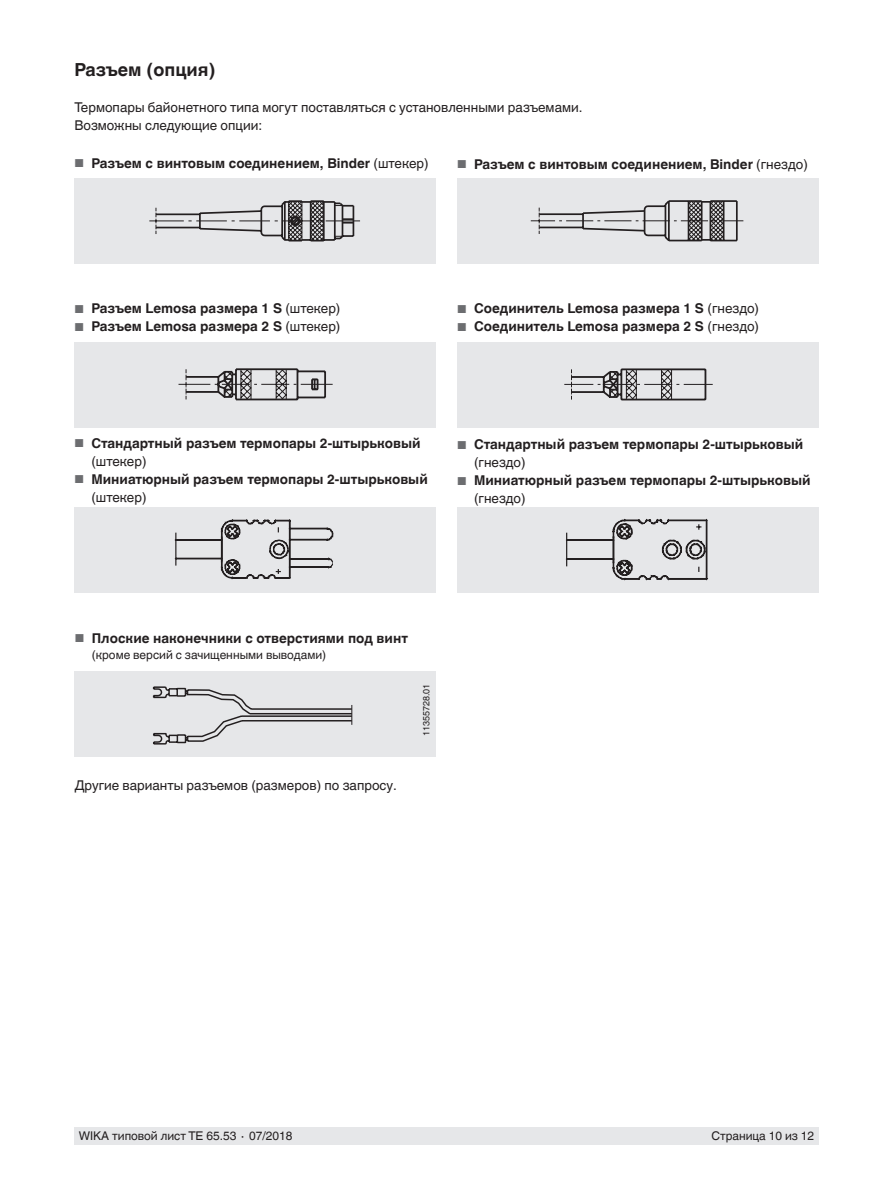
<style>
.page{position:relative;width:893px;height:1188px;background:#fff}
.page>*{position:absolute;margin:0;border:0;box-sizing:border-box;transform-origin:0 0}
.t1{font:700 18px "Helvetica World";color:#231f20}
.t2{font:700 13.5px/18px "Helvetica World";color:#231f20}
.t3{font:13.5px/18px "Helvetica World";color:#231f20}
.t4{font:12px "Helvetica World";color:#231f20}
.t5{font:9px "Helvetica World";color:#231f20}
.s1{font-weight:400;font-size:11.55px;color:#6c6d70}
.s2{font-weight:400}
</style>
<div class="page">
<div style="left:74px;top:1128px;width:745px;height:17px;background:#e6e7e9"></div>
<div style="left:74px;top:672px;width:362px;height:85px;background:#e6e7e9"></div>
<div style="left:74px;top:342px;width:362px;height:85px;background:#e6e7e9"></div>
<div style="left:457px;top:178px;width:362px;height:85px;background:#e6e7e9"></div>
<div style="left:74px;top:178px;width:362px;height:85px;background:#e6e7e9"></div>
<div style="left:457px;top:342px;width:362px;height:85px;background:#e6e7e9"></div>
<div style="left:457px;top:507px;width:362px;height:85px;background:#e6e7e9"></div>
<div style="left:74px;top:507px;width:362px;height:85px;background:#e6e7e9"></div>
<svg style="left:152px;top:686px;width:200px;height:59px"></svg>
<svg style="left:178px;top:368px;width:155px;height:33px"></svg>
<svg style="left:564px;top:368px;width:149px;height:33px"></svg>
<svg style="left:149px;top:200px;width:211px;height:42px"></svg>
<svg style="left:530px;top:200px;width:214px;height:42px"></svg>
<svg style="left:565px;top:518px;width:144px;height:63px"></svg>
<hr style="left:566px;top:533px;width:1px;height:33px;background:#231f20">
<svg style="left:174px;top:519px;width:160px;height:61px"></svg>
<h1 class="t1" style="left:74px;top:60px;width:142px">Разъем (опция)</h1>
<p class="t3" style="left:74px;top:99px;width:510px">Термопары байонетного типа могут поставляться с установленными разъемами.<br>Возможны следующие опции:</p>
<p class="t2" style="left:74px;top:154px;width:356px"><span class="s1">■</span> Разъем с винтовым соединением, Binder <span class="s2">(штекер)</span></p>
<p class="t2" style="left:457px;top:156px;width:352px"><span class="s1">■</span> Разъем с винтовым соединением, Binder <span class="s2">(гнездо)</span></p>
<p class="t2" style="left:74px;top:300px;width:268px"><span class="s1">■</span> Разъем Lemosa размера 1 S <span class="s2">(штекер)</span></p>
<p class="t2" style="left:74px;top:318px;width:268px"><span class="s1">■</span> Разъем Lemosa размера 2 S <span class="s2">(штекер)</span></p>
<p class="t2" style="left:457px;top:300px;width:303px"><span class="s1">■</span> Соединитель Lemosa размера 1 S <span class="s2">(гнездо)</span></p>
<p class="t2" style="left:457px;top:318px;width:303px"><span class="s1">■</span> Соединитель Lemosa размера 2 S <span class="s2">(гнездо)</span></p>
<p class="t2" style="left:91px;top:435px;width:331px;text-indent:-17px"><span class="s1">■</span> Стандартный разъем термопары 2-штырьковый <span class="s2">(штекер)</span></p>
<p class="t2" style="left:91px;top:471px;width:338px;text-indent:-17px"><span class="s1">■</span> Миниатюрный разъем термопары 2-штырьковый <span class="s2">(штекер)</span></p>
<p class="t2" style="left:474px;top:436px;width:331px;text-indent:-17px"><span class="s1">■</span> Стандартный разъем термопары 2-штырьковый <span class="s2">(гнездо)</span></p>
<p class="t2" style="left:474px;top:472px;width:338px;text-indent:-17px"><span class="s1">■</span> Миниатюрный разъем термопары 2-штырьковый <span class="s2">(гнездо)</span></p>
<p class="t2" style="left:75px;top:629px;width:335px"><span class="s1">■</span> Плоские наконечники с отверстиями под винт</p>
<p class="t4" style="left:92px;top:648px;width:236px">(кроме версий с зачищенными выводами)</p>
<p class="t5" style="left:421px;top:736px;width:54px;rotate:-90deg">11355728.01</p>
<p class="t3" style="left:75px;top:776px;width:324px">Другие варианты разъемов (размеров) по запросу.</p>
<p class="t4" style="left:79px;top:1129px;width:215px">WIKA типовой лист TE 65.53 ∙ 07/2018</p>
<p class="t4" style="left:711px;top:1129px;width:104px">Страница 10 из 12</p>
</div>
